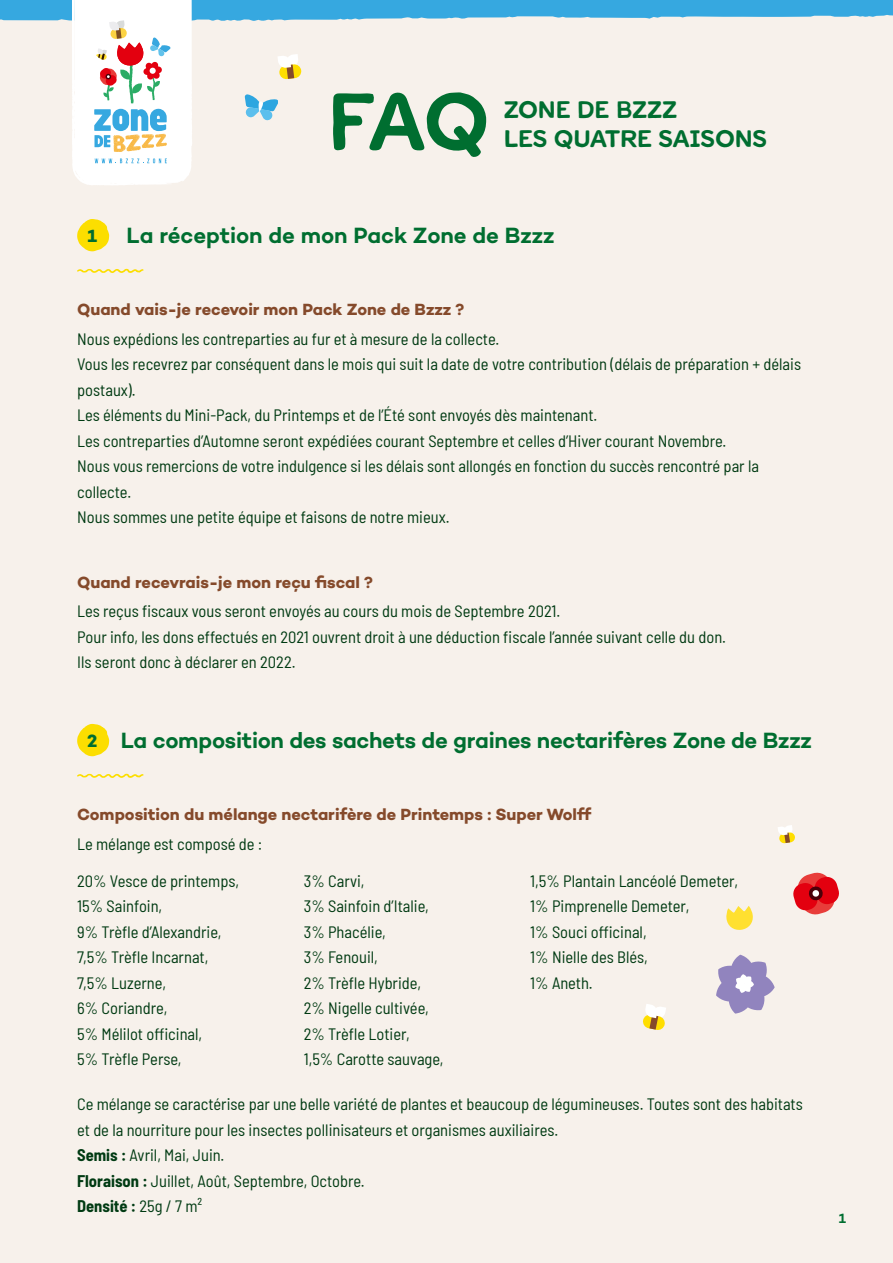
<style>
.page{position:relative;width:893px;height:1263px;background:#f7f1eb}
.page>*{position:absolute;margin:0;border:0;box-sizing:border-box;transform-origin:0 0}
.t1{font:80.85px "Likely Sans";color:#006e30}
.t2{font:24px/28.8px "Likely Sans";color:#006e30}
.t3{font:600 22.5px "Campton";letter-spacing:-.01em;color:#006e30}
.t4{font:700 18px "Campton";color:#006e30}
.t5{font:semi-condensed 16.5px/25.5px "Barlow";color:#003a12}
.t6{font:700 16.5px "Campton";letter-spacing:-.005em;color:#854a2b}
.t7{font:600 13.65px "Campton";color:#006e30}
.s1{font-weight:700;font-size:18px}
.s2{font-weight:700}
</style>
<div class="page">
<svg style="left:77px;top:219px;width:32px;height:32px"></svg>
<svg style="left:77px;top:269px;width:67px;height:4px"></svg>
<svg style="left:77px;top:724px;width:32px;height:32px"></svg>
<svg style="left:77px;top:774px;width:67px;height:4px"></svg>
<svg style="left:0;top:0;width:893px;height:185px"></svg>
<svg style="left:643px;top:1004px;width:23px;height:26px"></svg>
<svg style="left:778px;top:825px;width:17px;height:18px"></svg>
<svg style="left:726px;top:906px;width:27px;height:24px"></svg>
<svg style="left:716px;top:955px;width:59px;height:58px"></svg>
<svg style="left:793px;top:872px;width:46px;height:43px"></svg>
<h1 class="t1" style="left:327px;top:71px;width:163px">FAQ</h1>
<h2 class="t2" style="left:504px;top:96px;width:265px">ZONE DE BZZZ<br>LES QUATRE SAISONS</h2>
<p class="t4" style="left:87px;top:225px;width:11px">1</p>
<h3 class="t3" style="left:127px;top:221px;width:429px">La réception de mon Pack Zone de Bzzz</h3>
<p class="t6" style="left:77px;top:299px;width:389px">Quand vais-je recevoir mon Pack Zone de Bzzz ?</p>
<p class="t5" style="left:77px;top:325px;width:725px">Nous expédions les contreparties au fur et à mesure de la collecte.<br>Vous les recevrez par conséquent dans le mois qui suit la date de votre contribution (délais de préparation + délais postaux).<br>Les éléments du Mini-Pack, du Printemps et de l’Été sont envoyés dès maintenant.<br>Les contreparties d’Automne seront expédiées courant Septembre et celles d’Hiver courant Novembre.<br>Nous vous remercions de votre indulgence si les délais sont allongés en fonction du succès rencontré par la collecte.<br>Nous sommes une petite équipe et faisons de notre mieux.</p>
<p class="t6" style="left:77px;top:571px;width:297px">Quand recevrais-je mon reçu fiscal ?</p>
<p class="t5" style="left:77px;top:597px;width:650px">Les reçus fiscaux vous seront envoyés au cours du mois de Septembre 2021.<br>Pour info, les dons effectués en 2021 ouvrent droit à une déduction fiscale l’année suivant celle du don.<br>Ils seront donc à déclarer en 2022.</p>
<h3 class="t3" style="left:87px;top:726px;width:726px"><span class="s1">2</span> La composition des sachets de graines nectarifères Zone de Bzzz</h3>
<p class="t6" style="left:77px;top:804px;width:516px">Composition du mélange nectarifère de Printemps : Super Wolff</p>
<p class="t5" style="left:77px;top:830px;width:187px">Le mélange est composé de :</p>
<p class="t5" style="left:77px;top:867px;width:164px">20% Vesce de printemps,<br>15% Sainfoin,<br>9% Trèfle d’Alexandrie,<br>7,5% Trèfle Incarnat,<br>7,5% Luzerne,<br>6% Coriandre,<br>5% Mélilot officinal,<br>5% Trèfle Perse,</p>
<p class="t5" style="left:304px;top:867px;width:141px">3% Carvi,<br>3% Sainfoin d’Italie,<br>3% Phacélie,<br>3% Fenouil,<br>2% Trèfle Hybride,<br>2% Nigelle cultivée,<br>2% Trèfle Lotier,<br>1,5% Carotte sauvage,</p>
<p class="t5" style="left:530px;top:867px;width:209px">1,5% Plantain Lancéolé Demeter,<br>1% Pimprenelle Demeter,<br>1% Souci officinal,<br>1% Nielle des Blés,<br>1% Aneth.</p>
<p class="t5" style="left:77px;top:1090px;width:727px">Ce mélange se caractérise par une belle variété de plantes et beaucoup de légumineuses. Toutes sont des habitats et de la nourriture pour les insectes pollinisateurs et organismes auxiliaires.<br><span class="s2">Semis :</span> Avril, Mai, Juin.<br><span class="s2">Floraison :</span> Juillet, Août, Septembre, Octobre.<br><span class="s2">Densité :</span> 25g / 7 m²</p>
<p class="t7" style="left:839px;top:1209px;width:9px">1</p>
</div>
